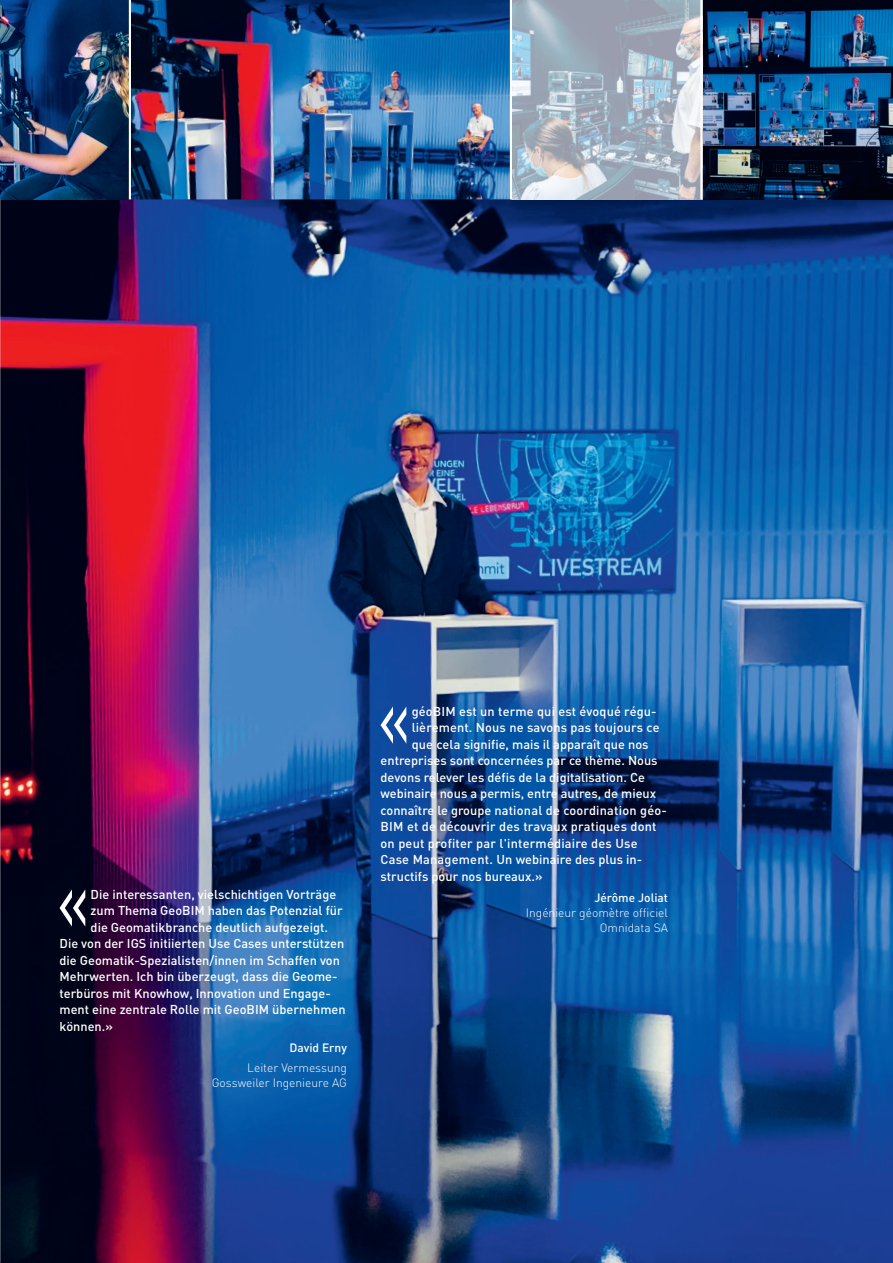
<style>
.page{position:relative;width:893px;height:1263px;background:#fff}
.page>*{position:absolute;margin:0;border:0;box-sizing:border-box;transform-origin:0 0}
.t1{font:88.65px "DIN";color:#fff;scale:.67 1}
.t2{font:500 12.75px "DIN";color:#fff}
.t3{font:300 12px/15px "DIN";color:#fff;text-align:right}
.t4{font:500 12px "DIN";color:#fff}
</style>
<div class="page">
<img style="left:0;top:199px;width:893px;height:1064px">
<img style="left:0;top:0;width:893px;height:199px">
<svg style="left:512px;top:0;width:188px;height:199px;background:#adb8c5"></svg>
<hr style="left:129px;top:0;width:2px;height:199px;background:#fff">
<hr style="left:510px;top:0;width:2px;height:199px;background:#fff">
<hr style="left:700px;top:0;width:2px;height:199px;background:#fff">
<h1 class="t1" style="left:57px;top:844px;width:50px">«</h1>
<p class="t2" style="left:91px;top:886px;width:247px">Die interessanten, vielschichtigen Vorträge</p>
<p class="t2" style="left:91px;top:902px;width:254px">zum Thema GeoBIM haben das Potenzial für</p>
<p class="t2" style="left:91px;top:919px;width:239px">die Geomatikbranche deutlich aufgezeigt.</p>
<p class="t2" style="left:60px;top:935px;width:286px">Die von der IGS initiierten Use Cases unterstützen</p>
<p class="t2" style="left:60px;top:952px;width:282px">die Geomatik-Spezialisten/innen im Schaffen von</p>
<p class="t2" style="left:60px;top:968px;width:279px">Mehrwerten. Ich bin überzeugt, dass die Geome-</p>
<p class="t2" style="left:60px;top:985px;width:273px">terbüros mit Knowhow, Innovation und Engage-</p>
<p class="t2" style="left:60px;top:1001px;width:288px">ment eine zentrale Rolle mit GeoBIM übernehmen</p>
<p class="t2" style="left:60px;top:1018px;width:55px">können.»</p>
<p class="t4" style="left:289px;top:1040px;width:59px">David Erny</p>
<p class="t3" style="left:212px;top:1059px;width:137px">Leiter Vermessung<br>Gossweiler Ingenieure AG</p>
<h1 class="t1" style="left:378px;top:661px;width:50px">«</h1>
<p class="t2" style="left:412px;top:703px;width:246px">géoBIM est un terme qui est évoqué régu-</p>
<p class="t2" style="left:412px;top:720px;width:249px">lièrement. Nous ne savons pas toujours ce</p>
<p class="t2" style="left:412px;top:736px;width:238px">que cela signifie, mais il apparaît que nos</p>
<p class="t2" style="left:381px;top:753px;width:279px">entreprises sont concernées par ce thème. Nous</p>
<p class="t2" style="left:381px;top:769px;width:266px">devons relever les défis de la digitalisation. Ce</p>
<p class="t2" style="left:381px;top:786px;width:277px">webinaire nous a permis, entre autres, de mieux</p>
<p class="t2" style="left:381px;top:802px;width:288px">connaître le groupe national de coordination géo-</p>
<p class="t2" style="left:381px;top:819px;width:278px">BIM et de découvrir des travaux pratiques dont</p>
<p class="t2" style="left:381px;top:835px;width:259px">on peut profiter par l'intermédiaire des Use</p>
<p class="t2" style="left:381px;top:852px;width:263px">Case Management. Un webinaire des plus in-</p>
<p class="t2" style="left:381px;top:868px;width:164px">structifs pour nos bureaux.»</p>
<p class="t4" style="left:594px;top:890px;width:75px">Jérôme Joliat</p>
<p class="t3" style="left:526px;top:905px;width:144px">Ingénieur géomètre officiel</p>
<p class="t3" style="left:600px;top:920px;width:70px">Omnidata SA</p>
</div>
